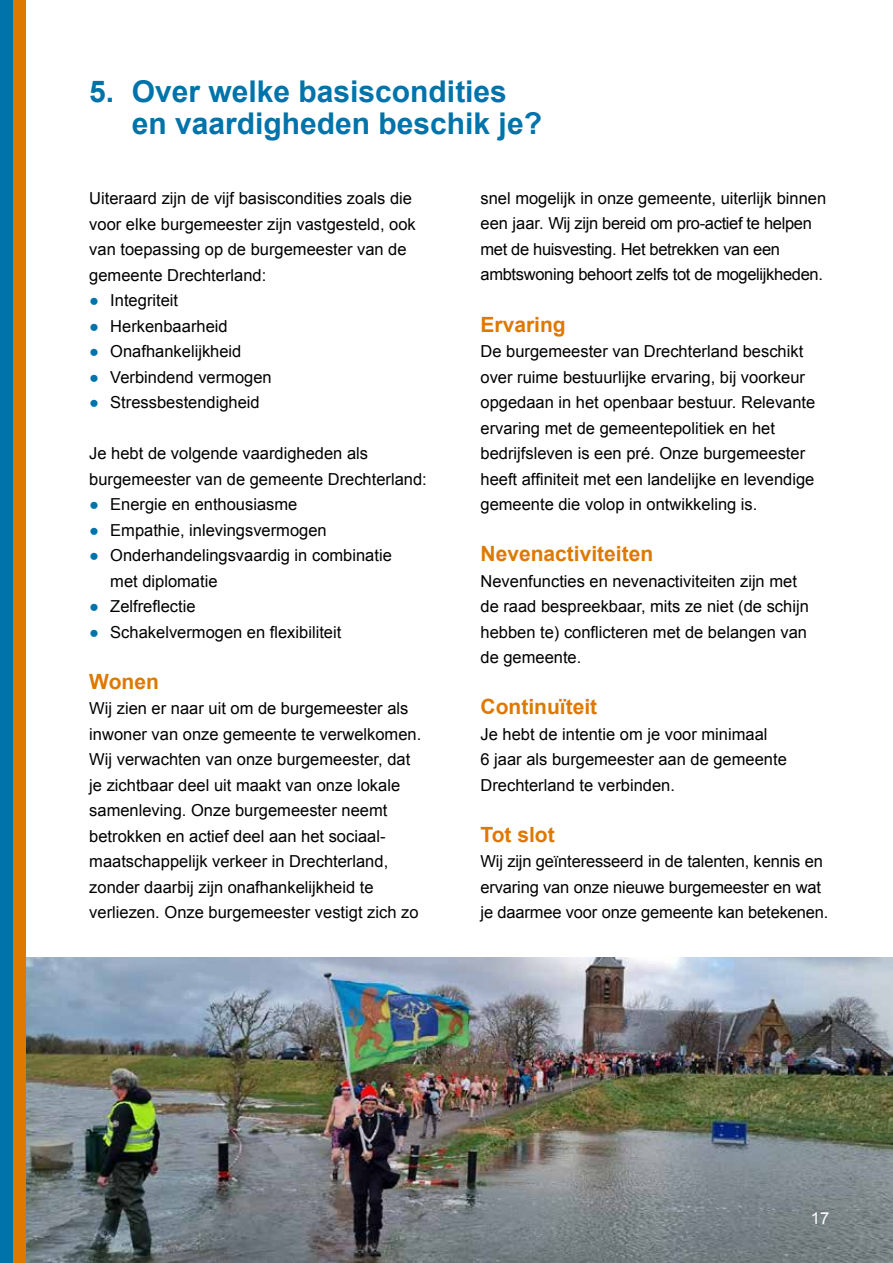
<style>
.page{position:relative;width:893px;height:1263px;background:#fff}
.page>*{position:absolute;margin:0;border:0;box-sizing:border-box;transform-origin:0 0}
.t1{font:700 30px/31.5px "Arial";color:#0073ab}
.t2{font:700 21px "Arial";color:#de7900}
.t3{font:16.5px/25.5px "Arial";color:#000}
.t4{font:16.5px/25.5px "Arial";letter-spacing:-.02em;color:#000}
.t5{font:16.5px "Arial";color:#fff}
.s1{color:#0073ab}
</style>
<div class="page">
<img style="left:26px;top:957px;width:867px;height:306px">
<div style="left:0;top:0;width:13px;height:1263px;background:#0073ab"></div>
<div style="left:13px;top:0;width:13px;height:1263px;background:#de7900"></div>
<h1 class="t1" style="left:132px;top:77px;width:412px;text-indent:-43px">5. Over welke basiscondities en vaardigheden beschik je?</h1>
<p class="t3" style="left:89px;top:186px;width:328px">Uiteraard zijn de vijf basiscondities zoals die voor elke burgemeester zijn vastgesteld, ook van toepassing op de burgemeester van de gemeente Drechterland:</p>
<p class="t3" style="left:89px;top:288px;width:90px"><span class="s1">●</span> Integriteit</p>
<p class="t3" style="left:89px;top:313px;width:140px"><span class="s1">●</span> Herkenbaarheid</p>
<p class="t3" style="left:89px;top:339px;width:154px"><span class="s1">●</span> Onafhankelijkheid</p>
<p class="t3" style="left:89px;top:364px;width:184px"><span class="s1">●</span> Verbindend vermogen</p>
<p class="t3" style="left:89px;top:390px;width:172px"><span class="s1">●</span> Stressbestendigheid</p>
<p class="t3" style="left:89px;top:441px;width:339px">Je hebt de volgende vaardigheden als burgemeester van de gemeente Drechterland:</p>
<p class="t3" style="left:89px;top:492px;width:210px"><span class="s1">●</span> Energie en enthousiasme</p>
<p class="t3" style="left:89px;top:517px;width:239px"><span class="s1">●</span> Empathie, inlevingsvermogen</p>
<p class="t3" style="left:110px;top:543px;width:283px;text-indent:-21px"><span class="s1">●</span> Onderhandelingsvaardig in combinatie met diplomatie</p>
<p class="t3" style="left:89px;top:594px;width:108px"><span class="s1">●</span> Zelfreflectie</p>
<p class="t3" style="left:89px;top:619px;width:254px"><span class="s1">●</span> Schakelvermogen en flexibiliteit</p>
<p class="t2" style="left:89px;top:667px;width:71px">Wonen</p>
<p class="t3" style="left:89px;top:696px;width:333px">Wij zien er naar uit om de burgemeester als inwoner van onze gemeente te verwelkomen.<br>Wij verwachten van onze burgemeester, dat je zichtbaar deel uit maakt van onze lokale samenleving. Onze burgemeester neemt betrokken en actief deel aan het sociaal&shy;maatschappelijk verkeer in Drechterland, zonder daarbij zijn onafhankelijkheid te verliezen. Onze burgemeester vestigt zich zo</p>
<p class="t4" style="left:480px;top:186px;width:347px">snel mogelijk in onze gemeente, uiterlijk binnen een jaar. Wij zijn bereid om pro-actief te helpen met de huisvesting. Het betrekken van een ambtswoning behoort zelfs tot de mogelijkheden.</p>
<p class="t2" style="left:480px;top:310px;width:87px">Ervaring</p>
<p class="t3" style="left:480px;top:339px;width:336px">De burgemeester van Drechterland beschikt over ruime bestuurlijke ervaring, bij voorkeur opgedaan in het openbaar bestuur. Relevante ervaring met de gemeentepolitiek en het bedrijfsleven is een pré. Onze burgemeester heeft affiniteit met een landelijke en levendige gemeente die volop in ontwikkeling is.</p>
<p class="t2" style="left:480px;top:540px;width:174px">Nevenactiviteiten</p>
<p class="t3" style="left:480px;top:568px;width:330px">Nevenfuncties en nevenactiviteiten zijn met de raad bespreekbaar, mits ze niet (de schijn hebben te) conflicteren met de belangen van de gemeente.</p>
<p class="t2" style="left:480px;top:693px;width:118px">Continuïteit</p>
<p class="t3" style="left:480px;top:721px;width:308px">Je hebt de intentie om je voor minimaal<br>6 jaar als burgemeester aan de gemeente<br>Drechterland te verbinden.</p>
<p class="t2" style="left:480px;top:820px;width:76px">Tot slot</p>
<p class="t3" style="left:480px;top:849px;width:349px">Wij zijn geïnteresseerd in de talenten, kennis en ervaring van onze nieuwe burgemeester en wat je daarmee voor onze gemeente kan betekenen.</p>
<p class="t5" style="left:811px;top:1207px;width:20px">17</p>
</div>
